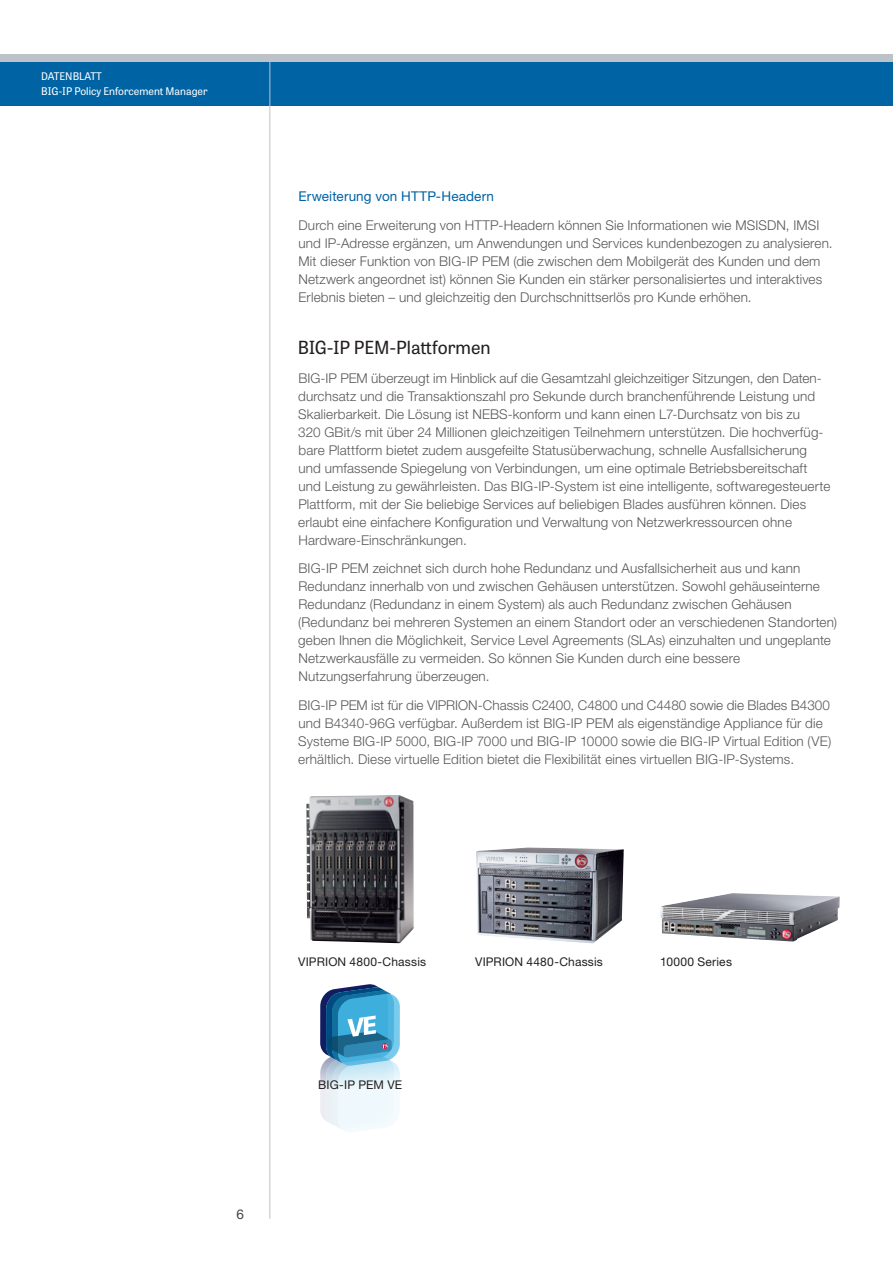
<style>
.page{position:relative;width:893px;height:1263px;background:#fff}
.page>*{position:absolute;margin:0;border:0;box-sizing:border-box;transform-origin:0 0}
.t1{font:18px "Tablet Gothic";letter-spacing:-.01em;color:#231f20}
.t2{font:300 13.5px/18px "Helvetica Neue LT Std";letter-spacing:.01em;color:#57585a}
.t3{font:13.5px "Helvetica Neue LT Std";letter-spacing:.01em;color:#0063a4}
.t4{font:13.5px "Helvetica Neue LT Std";color:#3e444f}
.t5{font:12px "Helvetica Neue LT Std";letter-spacing:.015em;color:#231f20}
.t6{font:10.5px/15px "Tablet Gothic";color:#fff}
</style>
<div class="page">
<div style="left:0;top:56px;width:893px;height:50px;background:#0063a4"></div>
<div style="left:0;top:54px;width:893px;height:7px;background:#bdc1c8"></div>
<hr style="left:269px;top:106px;width:1px;height:1113px;background:#bdc1c8">
<hr style="left:269px;top:54px;width:1px;height:52px;background:#bdc1c8">
<img style="left:476px;top:847px;width:148px;height:96px">
<img style="left:306px;top:795px;width:108px;height:148px">
<svg style="left:320px;top:984px;width:80px;height:148px"></svg>
<img style="left:660px;top:893px;width:180px;height:48px">
<p class="t6" style="left:41px;top:69px;width:168px">DATENBLATT<br>BIG-IP Policy Enforcement Manager</p>
<p class="t3" style="left:298px;top:188px;width:197px">Erweiterung von HTTP-Headern</p>
<p class="t2" style="left:298px;top:216px;width:536px">Durch eine Erweiterung von HTTP-Headern können Sie Informationen wie MSISDN, IMSI und IP-Adresse ergänzen, um Anwendungen und Services kundenbezogen zu analysieren.<br>Mit dieser Funktion von BIG-IP PEM (die zwischen dem Mobilgerät des Kunden und dem Netzwerk angeordnet ist) können Sie Kunden ein stärker personalisiertes und interaktives Erlebnis bieten – und gleichzeitig den Durchschnittserlös pro Kunde erhöhen.</p>
<h1 class="t1" style="left:298px;top:335px;width:194px">BIG-IP PEM-Plattformen</h1>
<p class="t2" style="left:298px;top:368px;width:534px">BIG-IP PEM überzeugt im Hinblick auf die Gesamtzahl gleichzeitiger Sitzungen, den Daten&shy;durchsatz und die Transaktionszahl pro Sekunde durch branchenführende Leistung und Skalierbarkeit. Die Lösung ist NEBS-konform und kann einen L7-Durchsatz von bis zu<br>320 GBit/s mit über 24 Millionen gleichzeitigen Teilnehmern unterstützen. Die hochverfüg&shy;bare Plattform bietet zudem ausgefeilte Statusüberwachung, schnelle Ausfallsicherung und umfassende Spiegelung von Verbindungen, um eine optimale Betriebsbereitschaft und Leistung zu gewährleisten. Das BIG-IP-System ist eine intelligente, softwaregesteuerte Plattform, mit der Sie beliebige Services auf beliebigen Blades ausführen können. Dies erlaubt eine einfachere Konfiguration und Verwaltung von Netzwerkressourcen ohne Hardware-Einschränkungen.</p>
<p class="t2" style="left:298px;top:559px;width:540px">BIG-IP PEM zeichnet sich durch hohe Redundanz und Ausfallsicherheit aus und kann Redundanz innerhalb von und zwischen Gehäusen unterstützen. Sowohl gehäuseinterne Redundanz (Redundanz in einem System) als auch Redundanz zwischen Gehäusen (Redundanz bei mehreren Systemen an einem Standort oder an verschiedenen Standorten) geben Ihnen die Möglichkeit, Service Level Agreements (SLAs) einzuhalten und ungeplante Netzwerkausfälle zu vermeiden. So können Sie Kunden durch eine bessere Nutzungserfahrung überzeugen.</p>
<p class="t2" style="left:298px;top:696px;width:535px">BIG-IP PEM ist für die VIPRION-Chassis C2400, C4800 und C4480 sowie die Blades B4300 und B4340-96G verfügbar. Außerdem ist BIG-IP PEM als eigenständige Appliance für die Systeme BIG-IP 5000, BIG-IP 7000 und BIG-IP 10000 sowie die BIG-IP Virtual Edition (VE) erhältlich. Diese virtuelle Edition bietet die Flexibilität eines virtuellen BIG-IP-Systems.</p>
<p class="t4" style="left:236px;top:1206px;width:9px">6</p>
<p class="t5" style="left:298px;top:954px;width:129px">VIPRION 4800-Chassis</p>
<p class="t5" style="left:475px;top:954px;width:129px">VIPRION 4480-Chassis</p>
<p class="t5" style="left:318px;top:1077px;width:86px">BIG-IP PEM VE</p>
<p class="t5" style="left:660px;top:954px;width:73px">10000 Series</p>
</div>
